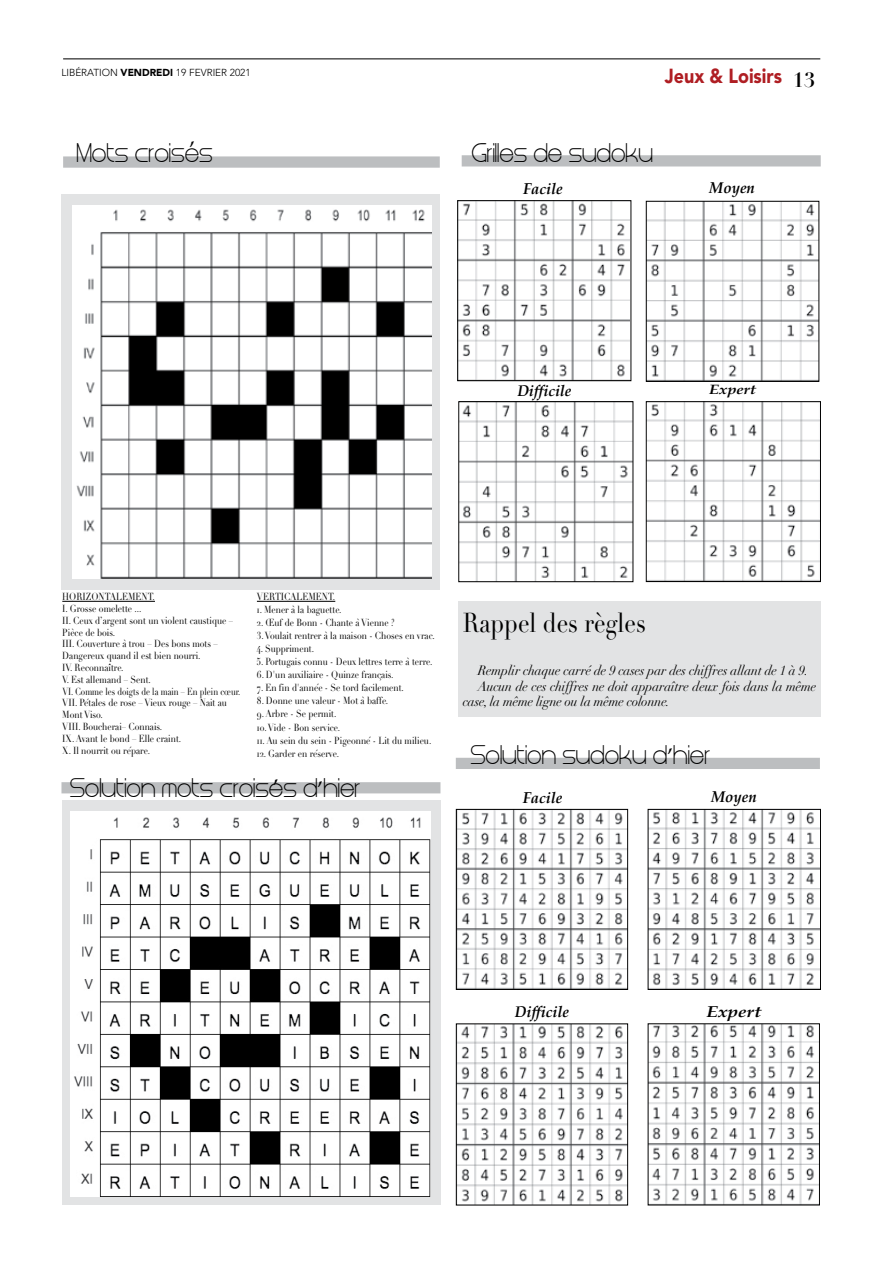
<style>
.page{position:relative;width:893px;height:1263px;background:#fff}
.page>*{position:absolute;margin:0;border:0;box-sizing:border-box;transform-origin:0 0}
.t1{font:27px "Didot";color:#000;scale:.86 1}
.t2{font:22.5px "Steiner";color:#000;scale:.95 1}
.t3{font:22.5px "Steiner";color:#000;scale:.96 1}
.t4{font:22.5px "font 0000000025 dea 5 c 8";color:#000;scale:.95 1}
.t5{font:900 20.25px "Avenir";color:#af1e23;scale:.88 1}
.t6{font:700 20.25px "Didot";color:#000}
.t7{font:15.75px "font 0000000025 dea 5 c 8";color:#000;scale:.95 1}
.t8{font:15.75px "font 0000000025 dea 5 c 8";color:#000;scale:1.21 1}
.t9{font:italic 13.5px "Didot";letter-spacing:-.01em;color:#000;scale:.96 1}
.t10{font:13.5px "font 0000000025 dea 5 c 8";color:#000;scale:1.21 1}
.t11{font:10.05px/11.9px "Didot";color:#000;scale:.85 1}
.t12{font:300 10.05px "Avenir";color:#000}
.s1{font-weight:900}
.s2{font-family:"font 0000000025 dea 5 c 8"}
</style>
<div class="page">
<div style="left:62px;top:800px;width:378px;height:405px;background:#e2e3e4"></div>
<div style="left:61px;top:194px;width:379px;height:395px;background:#e2e3e4"></div>
<img style="left:459px;top:202px;width:170px;height:177px">
<div style="left:457px;top:200px;width:174px;height:181px;border:1px solid #000"></div>
<img style="left:648px;top:203px;width:169px;height:177px">
<div style="left:646px;top:201px;width:173px;height:181px;border:1px solid #000"></div>
<img style="left:460px;top:403px;width:171px;height:177px">
<div style="left:458px;top:401px;width:175px;height:181px;border:1px solid #000"></div>
<img style="left:648px;top:403px;width:171px;height:177px">
<div style="left:646px;top:401px;width:175px;height:181px;border:1px solid #000"></div>
<img style="left:458px;top:811px;width:168px;height:177px">
<div style="left:456px;top:809px;width:172px;height:181px;border:1px solid #000"></div>
<img style="left:650px;top:811px;width:169px;height:177px">
<div style="left:648px;top:809px;width:173px;height:181px;border:1px solid #000"></div>
<img style="left:458px;top:1025px;width:168px;height:178px">
<div style="left:456px;top:1023px;width:172px;height:182px;border:1px solid #000"></div>
<img style="left:650px;top:1025px;width:168px;height:178px">
<div style="left:458px;top:601px;width:363px;height:115px;background:#e2e3e4"></div>
<div style="left:63px;top:157px;width:377px;height:11px;background:#bcbec0"></div>
<div style="left:61px;top:782px;width:379px;height:11px;background:#bcbec0"></div>
<div style="left:456px;top:758px;width:364px;height:11px;background:#bcbec0"></div>
<div style="left:462px;top:155px;width:359px;height:11px;background:#bcbec0"></div>
<img style="left:72px;top:206px;width:359px;height:373px">
<img style="left:71px;top:811px;width:359px;height:386px">
<hr style="left:63px;top:59px;width:757px;height:1px;background:#000">
<hr style="left:62px;top:601px;width:93px;height:1px;background:#000">
<hr style="left:257px;top:601px;width:78px;height:1px;background:#000">
<p class="t12" style="left:61px;top:67px;width:191px">LIBÉRATION <span class="s1">VENDREDI</span> 19 FEVRIER 2021</p>
<h3 class="t5" style="left:665px;top:59px;width:135px">Jeux &amp; Loisirs</h3>
<h3 class="t6" style="left:793px;top:67px;width:24px">13</h3>
<h2 class="t4" style="left:190px;top:131px;width:8px">‘</h2>
<h2 class="t3" style="left:76px;top:143px;width:143px">Mots croises</h2>
<h2 class="t2" style="left:472px;top:143px;width:192px">Griles de sudoku</h2>
<h3 class="t7" style="left:523px;top:176px;width:43px">Facile</h3>
<h3 class="t7" style="left:709px;top:175px;width:50px">Moyen</h3>
<h3 class="t7" style="left:517px;top:377px;width:59px">Difficile</h3>
<h3 class="t10" style="left:709px;top:378px;width:40px">Expert</h3>
<p class="t11" style="left:62px;top:591px;width:111px">HORIZONTALEMENT.</p>
<p class="t11" style="left:62px;top:603px;width:95px">.I Grosse omelette ...</p>
<p class="t11" style="left:62px;top:615px;width:202px">II. Ceux ’d argent sont un violent caustique –</p>
<p class="t11" style="left:62px;top:626px;width:64px">Piec è de bois.</p>
<p class="t11" style="left:62px;top:638px;width:184px">III. Couverture ̀a trou – Des bons mots –</p>
<p class="t11" style="left:62px;top:650px;width:164px">Dangereux quand il est bien nourri.</p>
<p class="t11" style="left:70px;top:662px;width:64px">. Reconnaitre.</p>
<p class="t11" style="left:111px;top:662px;width:4px">̂</p>
<p class="t11" style="left:62px;top:662px;width:211px">IV<br>.V Est allemand – Sent.<br>VI. Comme les doigts de la main – En plein cœur.<br>VII. Petales de rose – Vieux rouge – Nait au</p>
<p class="t11" style="left:62px;top:697px;width:141px;text-indent:26px">́<br>Mont Viso.<br>VIII. Boucherai– Connais.<br>IX. Avant le bond – Elle craint.<br>X. Il nourrit ou repare.</p>
<p class="t11" style="left:131px;top:744px;width:4px">́</p>
<p class="t11" style="left:257px;top:591px;width:94px">VERTICALEMENT.</p>
<p class="t11" style="left:257px;top:604px;width:101px">1. Mener l àa baguette.</p>
<p class="t11" style="left:257px;top:616px;width:211px;line-height:13px">2. Œuf de Bonn - Chante ̀a Vienne ?<br>3.Voulait rentrer l àa maison - Choses en vrac.</p>
<p class="t11" style="left:257px;top:643px;width:69px">4. Suppriment.</p>
<p class="t11" style="left:257px;top:656px;width:208px">5. Portugais connu - Deux lettres terre ̀a terre.</p>
<p class="t11" style="left:257px;top:669px;width:162px">6. D'un auxiliaire - Quinze francais.</p>
<p class="t11" style="left:381px;top:669px;width:4px">̧</p>
<p class="t11" style="left:257px;top:682px;width:175px">7. En fin 'd anneé - Se tord facilement.</p>
<p class="t11" style="left:257px;top:695px;width:156px">8. Donne une valeur - Mot ̀a baffe.</p>
<p class="t11" style="left:257px;top:708px;width:100px;line-height:13px">9. Arbre - Se permit.<br>10.Vide - Bon service.</p>
<p class="t11" style="left:257px;top:734px;width:207px">11. Au sein du sein - Pigeonné- Lit du milieu.</p>
<p class="t11" style="left:257px;top:747px;width:98px">12. Garder en reserve.</p>
<p class="t11" style="left:317px;top:747px;width:4px">́</p>
<h2 class="t2" style="left:70px;top:778px;width:307px">Solution mots croises d<span class="s2">’</span>hier</h2>
<h2 class="t4" style="left:273px;top:768px;width:8px">‘</h2>
<h1 class="t1" style="left:463px;top:607px;width:215px">Rappel des règles</h1>
<h3 class="t9" style="left:478px;top:662px;width:346px">Remplir chaque carré de 9 cases par des chiffres allant de 1 à 9.</h3>
<h3 class="t9" style="left:478px;top:678px;width:354px">Aucun de ces chiffres ne doit apparaître deux fois dans la même</h3>
<h3 class="t9" style="left:463px;top:693px;width:217px">case, la même ligne ou la même colonne.</h3>
<h2 class="t2" style="left:470px;top:745px;width:254px">Solution sudoku d<span class="s2">’</span>hier</h2>
<h3 class="t7" style="left:523px;top:784px;width:43px">Facile</h3>
<h3 class="t7" style="left:711px;top:784px;width:50px">Moyen</h3>
<h3 class="t7" style="left:515px;top:998px;width:59px">Difficile</h3>
<h3 class="t8" style="left:706px;top:998px;width:47px">Expert</h3>
</div>
